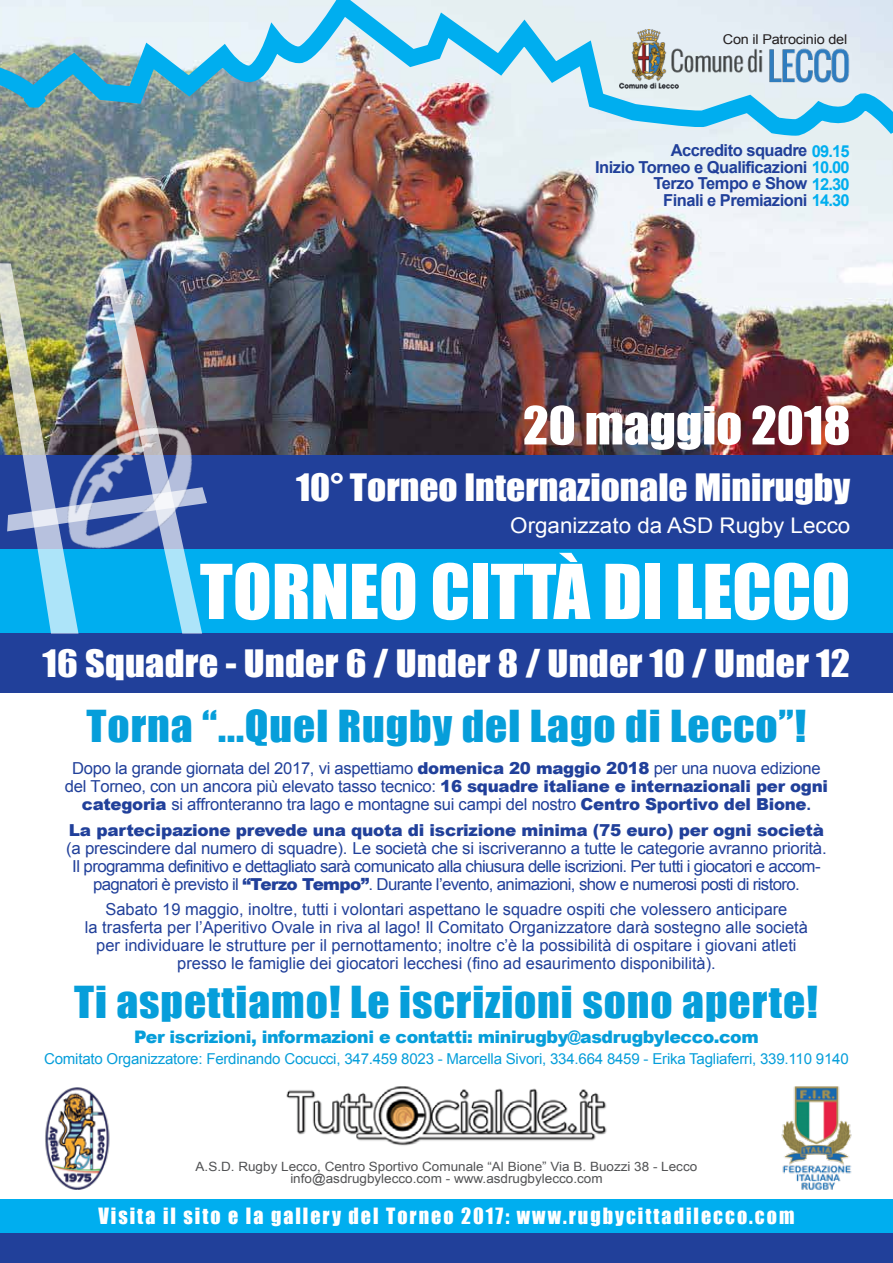
<style>
.page{position:relative;width:893px;height:1263px;background:#fff}
.page>*{position:absolute;margin:0;border:0;box-sizing:border-box;transform-origin:0 0}
.t1{font:69.9px "Impact";color:#fff}
.t2{font:48.6px "Impact";color:#fff;scale:1.05 1}
.t3{font:40.5px "Impact";letter-spacing:.02em;color:#069eda;scale:1.07 1}
.t4{font:34.65px "Impact";color:#fff;scale:1.1 1}
.t5{font:34.65px "Impact";color:#fff;scale:1.08 1}
.t6{font:21.6px "Arial";color:#fff;scale:1.04 1}
.t7{font:20.55px "Impact";letter-spacing:.1em;color:#fff}
.t8{font:900 17.25px "Arial";letter-spacing:-.025em;color:#069eda}
.t9{font:16.5px/18px "Arial";letter-spacing:-.015em;color:#21409a;text-align:center}
.t10{font:16.5px/18px "Arial";letter-spacing:-.04em;color:#21409a;text-align:center}
.t11{font:700 16.5px/16.5px "Arial";letter-spacing:-.03em;color:#21409a;text-align:right}
.t12{font:900 16.5px "Arial";letter-spacing:-.015em;color:#21409a}
.t13{font:16.35px "Arial";color:#21409a}
.t14{font:15px "Arial";letter-spacing:-.015em;color:#069eda}
.t15{font:13.5px "Arial";letter-spacing:-.015em;color:#231f20;scale:1.07 1}
.t16{font:12.75px/12.8px "Arial";color:#515254;text-align:center;scale:1.05 1}
.s1{color:#00aeef}
.s2{font-weight:900}
.s3{font-weight:700}
.s4{font-size:16.5px}
</style>
<div class="page">
<img style="left:781px;top:1086px;width:71px;height:104px">
<img style="left:45px;top:1087px;width:65px;height:103px">
<img style="left:0;top:160px;width:893px;height:295px">
<div style="left:0;top:1199px;width:893px;height:34px;background:#00aeef"></div>
<div style="left:0;top:549px;width:893px;height:85px;background:#00aeef"></div>
<div style="left:0;top:1233px;width:893px;height:30px;background:#21409a"></div>
<div style="left:0;top:455px;width:893px;height:94px;background:#21409a"></div>
<div style="left:0;top:634px;width:893px;height:59px;background:#21409a"></div>
<img style="left:0;top:263px;width:207px;height:371px">
<img style="left:0;top:0;width:893px;height:160px">
<img style="left:286px;top:1086px;width:321px;height:60px">
<img style="left:0;top:370px;width:276px;height:241px">
<p class="t15" style="left:723px;top:30px;width:118px">Con il Patrocinio del</p>
<p class="t11" style="left:595px;top:143px;width:256px">Accredito squadre <span class="s1">09.15<br></span>Inizio Torneo e Qualificazioni <span class="s1">10.00<br></span>Terzo Tempo e Show <span class="s1">12.30<br></span>Finali e Premiazioni <span class="s1">14.30</span></p>
<h2 class="t2" style="left:523px;top:388px;width:313px">20 maggio 2018</h2>
<h3 class="t5" style="left:296px;top:461px;width:515px">10° Torneo Internazionale Minirugby</h3>
<h3 class="t6" style="left:510px;top:511px;width:329px">Organizzato da ASD Rugby Lecco</h3>
<h1 class="t1" style="left:200px;top:537px;width:652px">TORNEO CITTÀ DI LECCO</h1>
<h3 class="t4" style="left:43px;top:637px;width:736px">16 Squadre - Under 6 / Under 8 / Under 10 / Under 12</h3>
<h3 class="t3" style="left:87px;top:695px;width:674px">Torna “...Quel Rugby del Lago di Lecco”!</h3>
<p class="t9" style="left:65px;top:760px;width:765px">Dopo la grande giornata del 2017, vi aspettiamo <span class="s2">domenica 20 maggio 2018</span> per una nuova edizione del Torneo, con un ancora più elevato tasso tecnico: <span class="s2">16 squadre italiane e internazionali per ogni categoria</span> si affronteranno tra lago e montagne sui campi del nostro <span class="s2">Centro Sportivo del Bione</span><span class="s3">.</span></p>
<p class="t12" style="left:69px;top:818px;width:756px">La partecipazione prevede una quota di iscrizione minima (75 euro) per ogni società</p>
<p class="t10" style="left:66px;top:839px;width:762px">(a prescindere dal numero di squadre). Le società che si iscriveranno a tutte le categorie avranno priorità.<br>Il programma definitivo e dettagliato sarà comunicato alla chiusura delle iscrizioni. Per tutti i giocatori e accom&shy;pagnatori è previsto il <span class="s2">“Terzo Tempo”</span>. Durante l’evento, animazioni, show e numerosi posti di ristoro.</p>
<p class="t9" style="left:85px;top:901px;width:725px">Sabato 19 maggio, inoltre, tutti i volontari aspettano le squadre ospiti che volessero anticipare<br>la trasferta per l’Aperitivo Ovale in riva al lago! Il Comitato Organizzatore darà sostegno alle società per individuare le strutture per il pernottamento; inoltre c’è la possibilità di ospitare i giovani atleti</p>
<p class="t13" style="left:177px;top:953px;width:540px"><span class="s4">presso le famiglie dei giocatori</span> lecchesi (fino ad esaurimento disponibilità).</p>
<h3 class="t3" style="left:74px;top:970px;width:697px">Ti aspettiamo! Le iscrizioni sono aperte!</h3>
<p class="t8" style="left:134px;top:1024px;width:626px">Per iscrizioni, informazioni e contatti: minirugby@asdrugbylecco.com</p>
<p class="t14" style="left:44px;top:1049px;width:806px">Comitato Organizzatore: Ferdinando Cocucci, 347.459 8023 - Marcella Sivori, 334.664 8459 - Erika Tagliaferri, 339.110 9140</p>
<p class="t16" style="left:196px;top:1160px;width:479px">A.S.D. Rugby Lecco, Centro Sportivo Comunale “Al Bione” Via B. Buozzi 38 - Lecco info@asdrugbylecco.com - www.asdrugbylecco.com</p>
<p class="t7" style="left:98px;top:1200px;width:697px">Visita il sito e la gallery del Torneo 2017: www.rugbycittadilecco.com</p>
</div>
